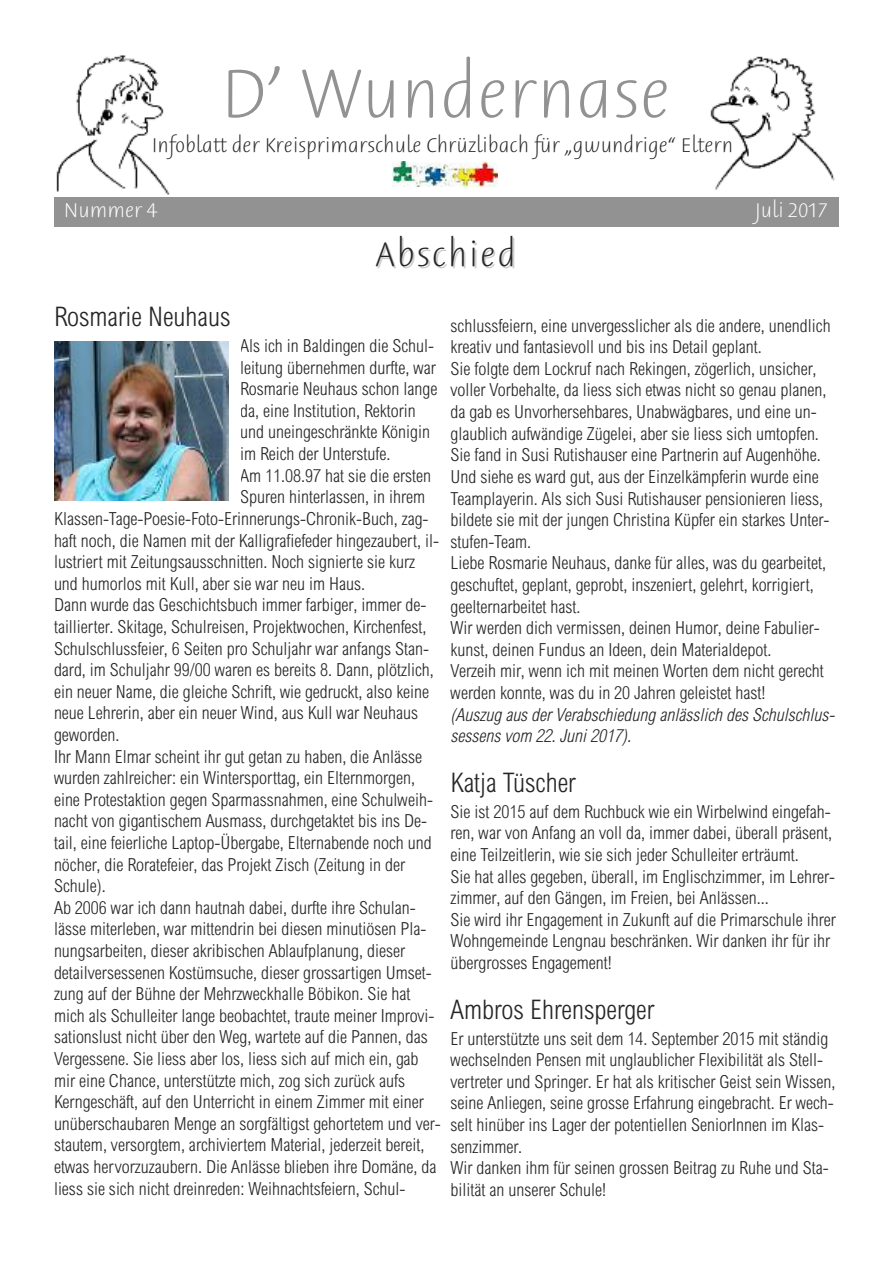
<style>
.page{position:relative;width:893px;height:1263px;background:#fff}
.page>*{position:absolute;margin:0;border:0;box-sizing:border-box;transform-origin:0 0}
.t1{font:72px "Basis Schrift Eins EF";color:rgb(39 37 38/.5)}
.t2{font:36px "Basis Schrift Eins EF";letter-spacing:.05em;color:#272526}
.t3{font:300 condensed 27px "Arial MT Pro";color:#272526}
.t4{font:21px "Basis Schrift Eins EF";color:#272526}
.t5{font:21px "Basis Schrift Eins EF";color:#fff}
.t6{font:300 condensed 18px/21.6px "Arial MT Pro";color:#272526}
.t7{font:italic 300 condensed 18px/21.6px "Arial MT Pro";color:#272526}
</style>
<div class="page">
<img style="left:56px;top:55px;width:114px;height:140px">
<img style="left:710px;top:56px;width:125px;height:134px">
<div style="left:54px;top:197px;width:785px;height:30px;background:#939292"></div>
<img style="left:393px;top:162px;width:105px;height:25px">
<img style="left:54px;top:342px;width:174px;height:159px">
<h1 class="t1" style="left:220px;top:57px;width:452px">D’ Wundernase</h1>
<p class="t4" style="left:152px;top:134px;width:583px">Infoblatt der Kreisprimarschule Chrüzlibach für „gwundrige“ Eltern</p>
<p class="t5" style="left:64px;top:200px;width:95px">Nummer 4</p>
<p class="t5" style="left:755px;top:200px;width:74px">Juli 2017</p>
<h2 class="t2" style="left:375px;top:236px;width:142px">Abschied</h2>
<h3 class="t3" style="left:54px;top:307px;width:178px">Rosmarie Neuhaus</h3>
<p class="t6" style="left:240px;top:337px;width:196px">Als ich in Baldingen die Schul-</p>
<p class="t6" style="left:240px;top:358px;width:197px">leitung übernehmen durfte, war</p>
<p class="t6" style="left:240px;top:380px;width:199px">Rosmarie Neuhaus schon lange</p>
<p class="t6" style="left:240px;top:401px;width:177px">da, eine Institution, Rektorin</p>
<p class="t6" style="left:240px;top:423px;width:191px">und uneingeschränkte Königin</p>
<p class="t6" style="left:240px;top:445px;width:152px">im Reich der Unterstufe.</p>
<p class="t6" style="left:240px;top:466px;width:192px">Am 11.08.97 hat sie die ersten</p>
<p class="t6" style="left:240px;top:488px;width:186px">Spuren hinterlassen, in ihrem</p>
<p class="t6" style="left:54px;top:509px;width:376px">Klassen-Tage-Poesie-Foto-Erinnerungs-Chronik-Buch, zag-</p>
<p class="t6" style="left:54px;top:531px;width:387px">haft noch, die Namen mit der Kalligrafiefeder hingezaubert, il-</p>
<p class="t6" style="left:54px;top:553px;width:363px">lustriert mit Zeitungsausschnitten. Noch signierte sie kurz</p>
<p class="t6" style="left:54px;top:574px;width:313px">und humorlos mit Kull, aber sie war neu im Haus.</p>
<p class="t6" style="left:54px;top:596px;width:374px">Dann wurde das Geschichtsbuch immer farbiger, immer de-</p>
<p class="t6" style="left:54px;top:617px;width:374px">taillierter. Skitage, Schulreisen, Projektwochen, Kirchenfest,</p>
<p class="t6" style="left:54px;top:639px;width:377px">Schulschlussfeier, 6 Seiten pro Schuljahr war anfangs Stan-</p>
<p class="t6" style="left:54px;top:661px;width:381px">dard, im Schuljahr 99/00 waren es bereits 8. Dann, plötzlich,</p>
<p class="t6" style="left:54px;top:682px;width:377px">ein neuer Name, die gleiche Schrift, wie gedruckt, also keine</p>
<p class="t6" style="left:54px;top:704px;width:366px">neue Lehrerin, aber ein neuer Wind, aus Kull war Neuhaus</p>
<p class="t6" style="left:54px;top:725px;width:67px">geworden.</p>
<p class="t6" style="left:54px;top:747px;width:370px">Ihr Mann Elmar scheint ihr gut getan zu haben, die Anlässe</p>
<p class="t6" style="left:54px;top:769px;width:362px">wurden zahlreicher: ein Wintersporttag, ein Elternmorgen,</p>
<p class="t6" style="left:54px;top:790px;width:381px">eine Protestaktion gegen Sparmassnahmen, eine Schulweih-</p>
<p class="t6" style="left:54px;top:812px;width:374px">nacht von gigantischem Ausmass, durchgetaktet bis ins De-</p>
<p class="t6" style="left:54px;top:833px;width:379px">tail, eine feierliche Laptop-Übergabe, Elternabende noch und</p>
<p class="t6" style="left:54px;top:855px;width:353px">nöcher, die Roratefeier, das Projekt Zisch (Zeitung in der</p>
<p class="t6" style="left:54px;top:877px;width:53px">Schule).</p>
<p class="t6" style="left:54px;top:898px;width:363px">Ab 2006 war ich dann hautnah dabei, durfte ihre Schulan-</p>
<p class="t6" style="left:54px;top:920px;width:374px">lässe miterleben, war mittendrin bei diesen minutiösen Pla-</p>
<p class="t6" style="left:54px;top:941px;width:353px">nungsarbeiten, dieser akribischen Ablaufplanung, dieser</p>
<p class="t6" style="left:54px;top:963px;width:379px">detailversessenen Kostümsuche, dieser grossartigen Umset-</p>
<p class="t6" style="left:54px;top:985px;width:358px">zung auf der Bühne der Mehrzweckhalle Böbikon. Sie hat</p>
<p class="t6" style="left:54px;top:1006px;width:382px">mich als Schulleiter lange beobachtet, traute meiner Improvi-</p>
<p class="t6" style="left:54px;top:1028px;width:375px">sationslust nicht über den Weg, wartete auf die Pannen, das</p>
<p class="t6" style="left:54px;top:1049px;width:366px">Vergessene. Sie liess aber los, liess sich auf mich ein, gab</p>
<p class="t6" style="left:54px;top:1071px;width:353px">mir eine Chance, unterstützte mich, zog sich zurück aufs</p>
<p class="t6" style="left:54px;top:1093px;width:371px">Kerngeschäft, auf den Unterricht in einem Zimmer mit einer</p>
<p class="t6" style="left:54px;top:1114px;width:388px">unüberschaubaren Menge an sorgfältigst gehortetem und ver-</p>
<p class="t6" style="left:54px;top:1136px;width:372px">stautem, versorgtem, archiviertem Material, jederzeit bereit,</p>
<p class="t6" style="left:54px;top:1157px;width:384px">etwas hervorzuzaubern. Die Anlässe blieben ihre Domäne, da</p>
<p class="t6" style="left:54px;top:1179px;width:353px">liess sie sich nicht dreinreden: Weihnachtsfeiern, Schul-</p>
<p class="t6" style="left:451px;top:316px;width:382px">schlussfeiern, eine unvergesslicher als die andere, unendlich kreativ und fantasievoll und bis ins Detail geplant.<br>Sie folgte dem Lockruf nach Rekingen, zögerlich, unsicher, voller Vorbehalte, da liess sich etwas nicht so genau planen, da gab es Unvorhersehbares, Unabwägbares, und eine un&shy;glaublich aufwändige Zügelei, aber sie liess sich umtopfen.<br>Sie fand in Susi Rutishauser eine Partnerin auf Augenhöhe.<br>Und siehe es ward gut, aus der Einzelkämpferin wurde eine Teamplayerin. Als sich Susi Rutishauser pensionieren liess, bildete sie mit der jungen Christina Küpfer ein starkes Unter&shy;stufen-Team.<br>Liebe Rosmarie Neuhaus, danke für alles, was du gearbeitet, geschuftet, geplant, geprobt, inszeniert, gelehrt, korrigiert, geelternarbeitet hast.<br>Wir werden dich vermissen, deinen Humor, deine Fabulier&shy;kunst, deinen Fundus an Ideen, dein Materialdepot.<br>Verzeih mir, wenn ich mit meinen Worten dem nicht gerecht werden konnte, was du in 20 Jahren geleistet hast!</p>
<p class="t7" style="left:451px;top:705px;width:389px">(Auszug aus der Verabschiedung anlässlich des Schulschlus&shy;sessens vom 22. Juni 2017).</p>
<h3 class="t3" style="left:451px;top:772px;width:127px">Katja Tüscher</h3>
<p class="t6" style="left:451px;top:802px;width:387px">Sie ist 2015 auf dem Ruchbuck wie ein Wirbelwind eingefah&shy;ren, war von Anfang an voll da, immer dabei, überall präsent, eine Teilzeitlerin, wie sie sich jeder Schulleiter erträumt.<br>Sie hat alles gegeben, überall, im Englischzimmer, im Lehrer&shy;zimmer, auf den Gängen, im Freien, bei Anlässen...<br>Sie wird ihr Engagement in Zukunft auf die Primarschule ihrer Wohngemeinde Lengnau beschränken. Wir danken ihr für ihr übergrosses Engagement!</p>
<h3 class="t3" style="left:451px;top:999px;width:205px">Ambros Ehrensperger</h3>
<p class="t6" style="left:451px;top:1029px;width:386px">Er unterstützte uns seit dem 14. September 2015 mit ständig wechselnden Pensen mit unglaublicher Flexibilität als Stell&shy;vertreter und Springer. Er hat als kritischer Geist sein Wissen, seine Anliegen, seine grosse Erfahrung eingebracht. Er wech&shy;selt hinüber ins Lager der potentiellen SeniorInnen im Klas&shy;senzimmer.<br>Wir danken ihm für seinen grossen Beitrag zu Ruhe und Sta&shy;bilität an unserer Schule!</p>
</div>
